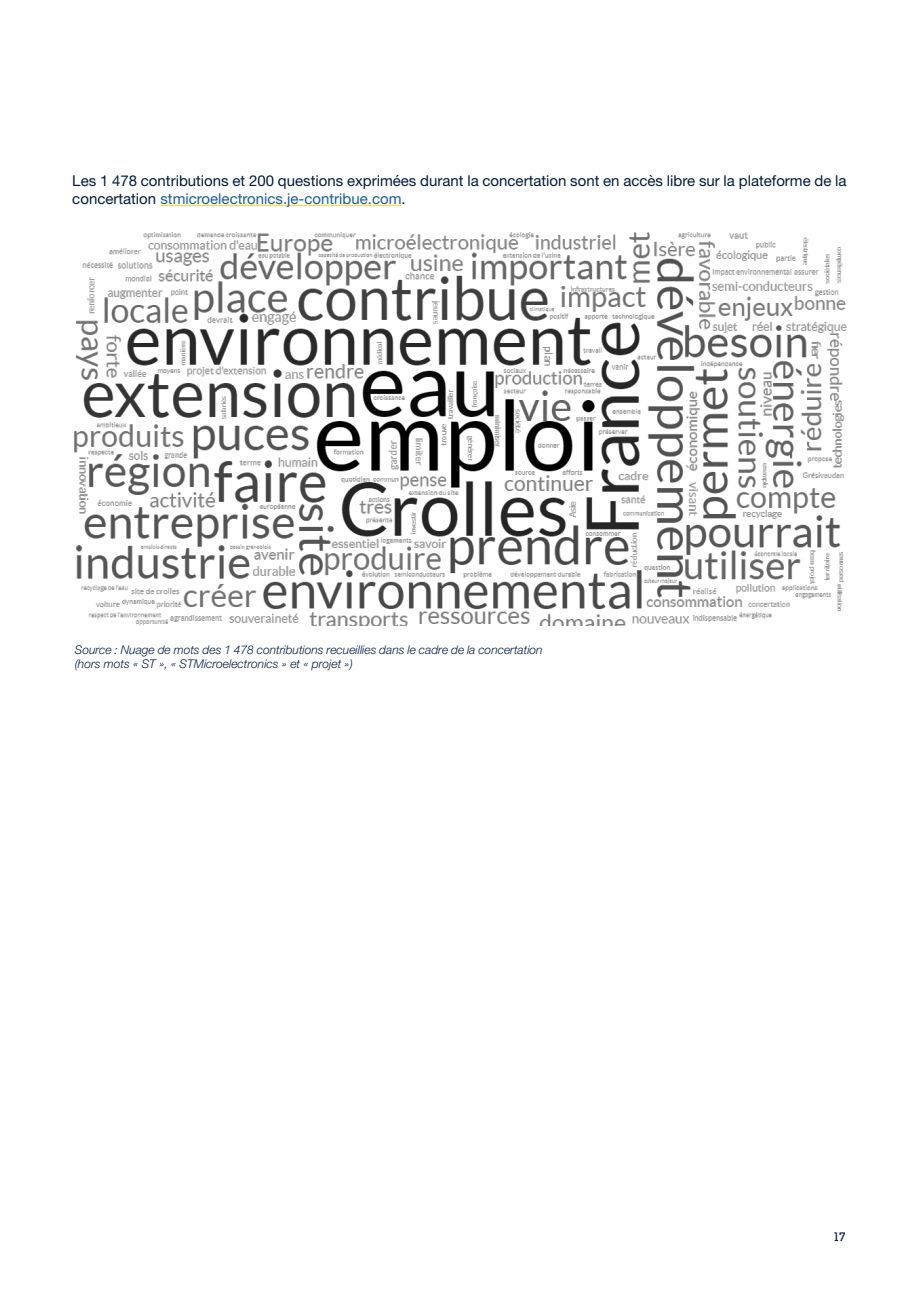
<style>
.page{position:relative;width:919px;height:1289px;background:#fff}
.page>*{position:absolute;margin:0;border:0;box-sizing:border-box;transform-origin:0 0}
.Corps_de_texte{font:15px/18px "Helvetica Neue LT Std";color:#001c40}
.Corps_de_texte-2{font:italic 300 12px/14.4px "Helvetica Neue LT Std";color:#001c40}
.t1{font:500 12px "Lubalin Graph Std";color:#001c40}
.s1{color:#175d9e}
</style>
<div class="page">
<hr style="left:160px;top:205px;width:241px;height:1px;background:#ffd224">
<img style="left:75px;top:232px;width:770px;height:393px">
<p class="Corps_de_texte" style="left:72px;top:171px;width:775px">Les 1 478 contributions et 200 questions exprimées durant la concertation sont en accès libre sur la plateforme de la concertation <span class="s1">stmicroelectronics.je-contribue.com</span>.</p>
<p class="Corps_de_texte-2" style="left:75px;top:642px;width:469px">Source : Nuage de mots des 1 478 contributions recueillies dans le cadre de la concertation (hors mots « ST », « STMicroelectronics » et « projet »)</p>
<p class="t1" style="left:832px;top:1228px;width:15px">17</p>
</div>
